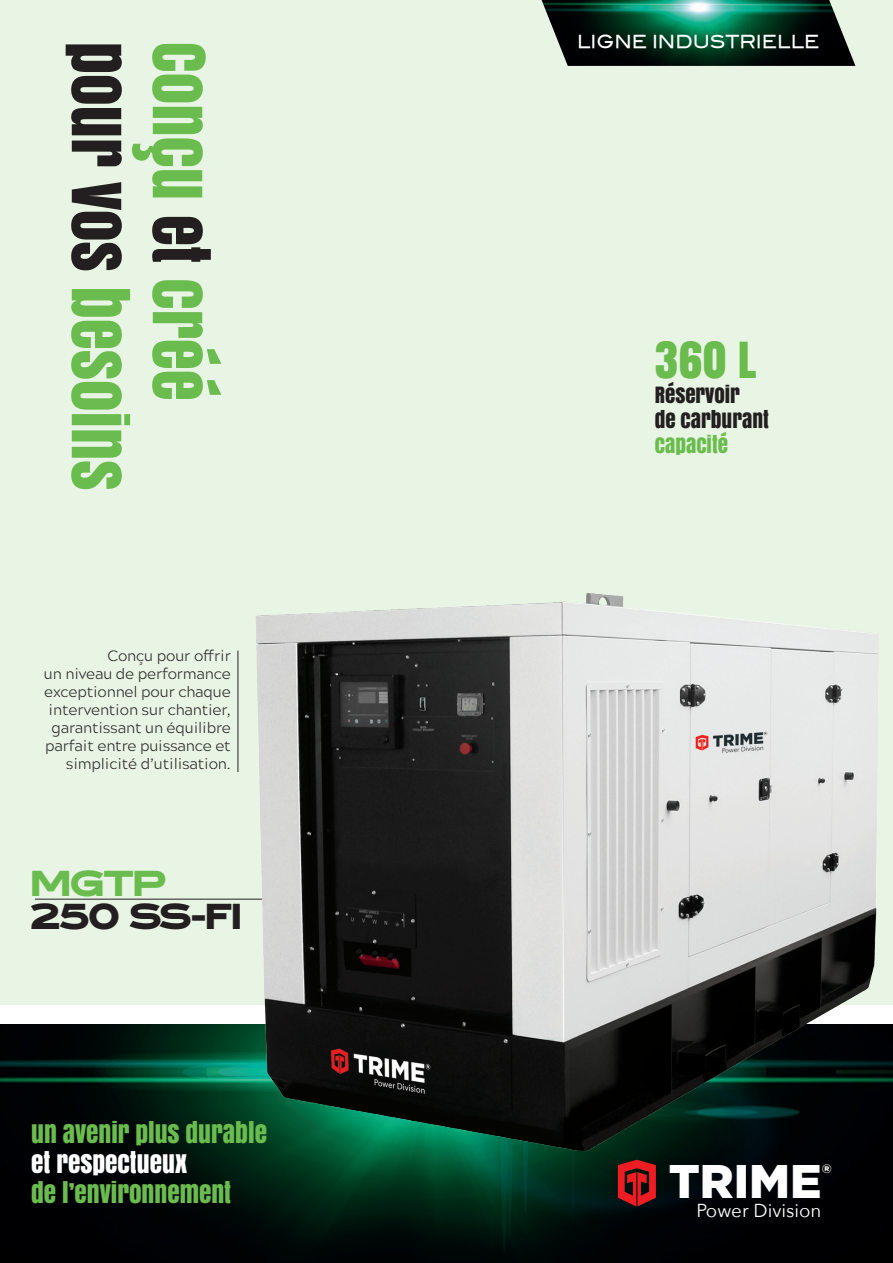
<style>
.page{position:relative;width:893px;height:1263px;background:#fff}
.page>*{position:absolute;margin:0;border:0;box-sizing:border-box;transform-origin:0 0}
.t1{font:67.5px "Anton";color:#231f20;scale:.94 1}
.t2{font:67.5px "Anton";color:#6bbc4e;scale:.94 1}
.t3{font:900 47.1px "Gotham";color:#fff}
.t4{font:46.5px "Anton";color:#6bbc4e}
.t5{font:800 36px "Ronsard Crystal";letter-spacing:-.005em;color:#231f20}
.t6{font:800 36px "Ronsard Crystal";color:#6bbc4e}
.t7{font:25.5px "Anton";color:#6bbc4e}
.t8{font:25.5px "Anton";color:#fff}
.t9{font:21px/25.2px "Anton";color:#231f20}
.t10{font:21px "Anton";color:#6bbc4e}
.t11{font:18.75px "Avenir Next";color:#fff}
.t12{font:18px "Blair Md ITCTT Medium";color:#fff;scale:.91 1}
.t13{font:300 15px/18px "Acherus Militant 1";letter-spacing:-.01em;color:#231f20;text-align:right}
.t14{font:900 12.15px "Gotham";color:#fff}
.s1{color:#231f20}
.s2{color:#6bbc4e}
</style>
<div class="page">
<div style="left:0;top:0;width:893px;height:1005px;background:#e8f5e4"></div>
<img style="left:0;top:1025px;width:893px;height:238px">
<img style="left:542px;top:0;width:313px;height:66px">
<hr style="left:35px;top:899px;width:367px;height:1px;background:#231f20">
<svg style="left:618px;top:1168px;width:38px;height:38px"></svg>
<img style="left:238px;top:593px;width:655px;height:575px">
<hr style="left:238px;top:651px;width:1px;height:121px;background:#231f20">
<h1 class="t2" style="left:232px;top:42px;width:383px;rotate:90deg">CONÇU <span class="s1">ET</span> CRÉÉ</h1>
<h1 class="t1" style="left:151px;top:42px;width:479px;rotate:90deg">POUR VOS <span class="s2">BESOINS</span></h1>
<p class="t13" style="left:44px;top:646px;width:188px">Conçu pour offrir<br>un niveau de performance exceptionnel pour chaque intervention sur chantier, garantissant un équilibre parfait entre puissance et simplicité d’utilisation.</p>
<h3 class="t6" style="left:31px;top:861px;width:136px">MGTP</h3>
<h3 class="t5" style="left:31px;top:894px;width:212px">250 SS-FI</h3>
<h3 class="t7" style="left:31px;top:1113px;width:237px">UN AVENIR PLUS DURABLE</h3>
<h3 class="t8" style="left:31px;top:1143px;width:157px">ET RESPECTUEUX</h3>
<h3 class="t7" style="left:31px;top:1173px;width:202px">DE L’ENVIRONNEMENT</h3>
<p class="t12" style="left:577px;top:27px;width:268px">LIGNE INDUSTRIELLE</p>
<h3 class="t4" style="left:655px;top:323px;width:103px">360 L</h3>
<h3 class="t9" style="left:655px;top:381px;width:116px">RÉSERVOIR<br>DE CARBURANT</h3>
<h3 class="t10" style="left:655px;top:429px;width:75px">CAPACITÉ</h3>
<h2 class="t3" style="left:669px;top:1154px;width:154px">TRIME</h2>
<p class="t14" style="left:822px;top:1162px;width:12px">®</p>
<p class="t11" style="left:696px;top:1195px;width:127px">Power Division</p>
</div>
